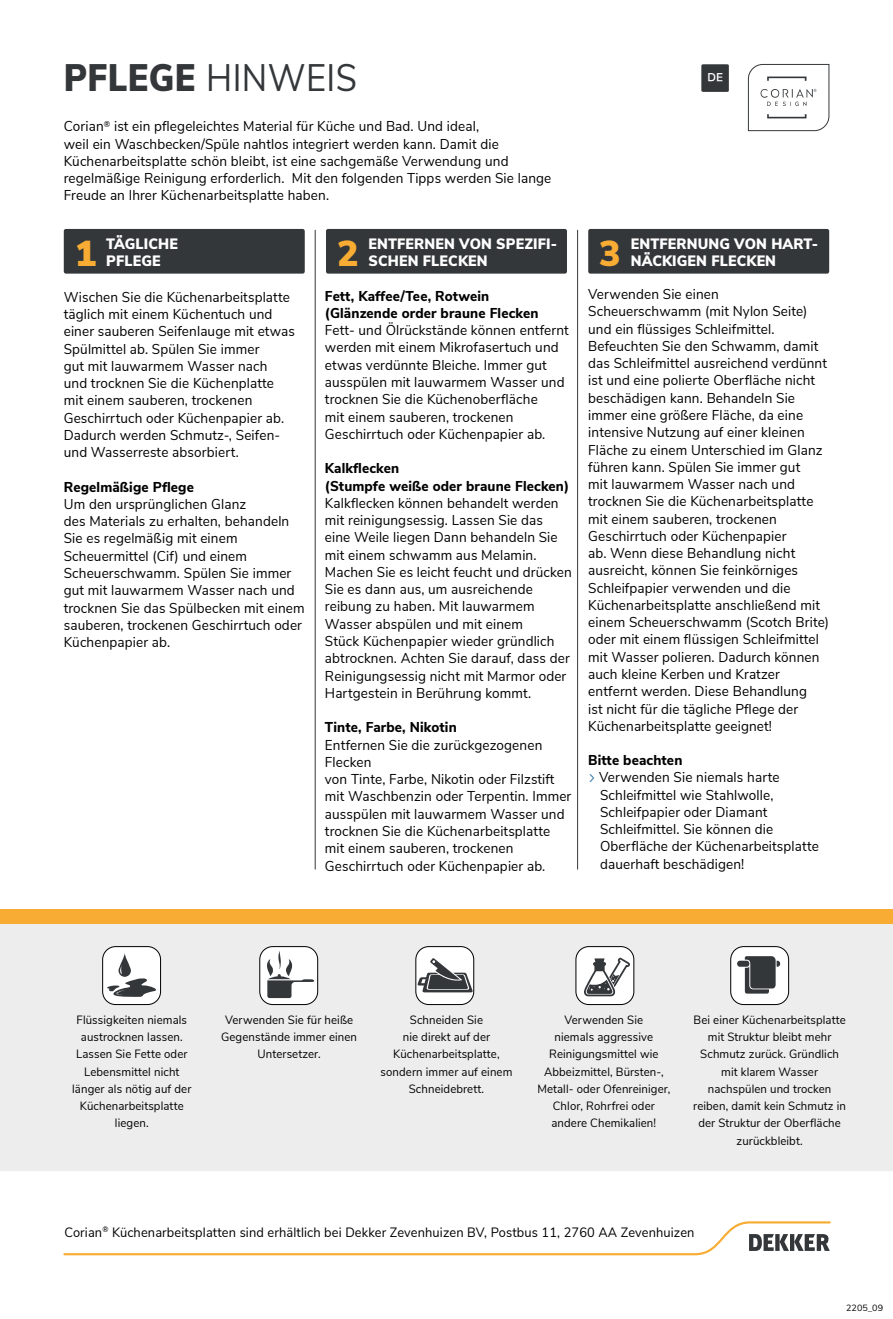
<style>
.page{position:relative;width:893px;height:1319px;background:#fff}
.page>*{position:absolute;margin:0;border:0;box-sizing:border-box;transform-origin:0 0}
.t1{font:38.25px "Nunito Sans";letter-spacing:.01em;color:#34373a;scale:.9 1}
.t2{font:900 36px "Nunito Sans";color:#f8ac33}
.t3{font:900 15px/16.5px "Nunito Sans";letter-spacing:.01em;color:#fff;scale:.95 1}
.t4{font:14.25px/17.2px "Nunito Sans";letter-spacing:.01em;color:#000;scale:.95 1}
.t5{font:800 14.25px/17.2px "Nunito Sans";letter-spacing:.01em;color:#000;scale:.95 1}
.t6{font:13.5px "Nunito Sans";letter-spacing:.01em;color:#000;scale:.95 1}
.t7{font:12px/17.2px "Nunito Sans";letter-spacing:.01em;color:#000;text-align:center;scale:.95 1}
.t8{font:9px "Nunito Sans";color:#000}
.s1{font-weight:900}
</style>
<div class="page">
<div style="left:64px;top:229px;width:241px;height:44px;background:#34373a;border-radius:2px"></div>
<div style="left:326px;top:229px;width:241px;height:44px;background:#34373a;border-radius:2px"></div>
<div style="left:588px;top:229px;width:241px;height:44px;background:#34373a;border-radius:2px"></div>
<svg style="left:63px;top:1221px;width:768px;height:35px"></svg>
<div style="left:0;top:909px;width:893px;height:14px;background:#f8ac33"></div>
<hr style="left:577px;top:230px;width:1px;height:639px;background:#34373a">
<hr style="left:315px;top:230px;width:1px;height:639px;background:#34373a">
<div style="left:0;top:923px;width:893px;height:247px;background:#ededed"></div>
<div style="left:103px;top:946px;width:58px;height:58px;background:#fff;border-radius:13px"></div>
<div style="left:102px;top:946px;width:59px;height:58px;border:1px solid #000;border-radius:13px"></div>
<svg style="left:102px;top:952px;width:59px;height:45px"></svg>
<div style="left:416px;top:946px;width:58px;height:58px;background:#fff;border-radius:13px"></div>
<div style="left:416px;top:946px;width:58px;height:58px;border:1px solid #000;border-radius:13px"></div>
<svg style="left:417px;top:957px;width:56px;height:35px"></svg>
<div style="left:260px;top:946px;width:58px;height:58px;background:#fff;border-radius:13px"></div>
<div style="left:260px;top:946px;width:58px;height:58px;border:1px solid #000;border-radius:13px"></div>
<svg style="left:267px;top:950px;width:47px;height:47px"></svg>
<div style="left:731px;top:946px;width:58px;height:58px;background:#fff;border-radius:13px"></div>
<div style="left:730px;top:946px;width:59px;height:58px;border:1px solid #000;border-radius:13px"></div>
<div style="left:737px;top:960px;width:12px;height:6px;background:#34373a;border-radius:3px"></div>
<svg style="left:744px;top:956px;width:36px;height:37px"></svg>
<div style="left:576px;top:946px;width:58px;height:58px;background:#fff;border-radius:13px"></div>
<div style="left:576px;top:946px;width:58px;height:58px;border:1px solid #000;border-radius:13px"></div>
<svg style="left:584px;top:957px;width:46px;height:39px"></svg>
<h1 class="t1" style="left:64px;top:50px;width:327px"><span class="s1">PFLEGE</span> HINWEIS</h1>
<p class="t4" style="left:64px;top:117px;width:515px">Corian<sup>®</sup> ist ein pflegeleichtes Material für Küche und Bad. Und ideal,<br>weil ein Waschbecken/Spüle nahtlos integriert werden kann. Damit die Küchenarbeitsplatte schön bleibt, ist eine sachgemäße Verwendung und regelmäßige Reinigung erforderlich. Mit den folgenden Tipps werden Sie lange Freude an Ihrer Küchenarbeitsplatte haben.</p>
<p class="t3" style="left:106px;top:235px;width:77px">TÄGLICHE<br>PFLEGE</p>
<p class="t3" style="left:368px;top:235px;width:200px">ENTFERNEN VON SPEZIFI-<br>SCHEN FLECKEN</p>
<p class="t3" style="left:631px;top:235px;width:199px">ENTFERNUNG VON HART-<br>NÄCKIGEN FLECKEN</p>
<h2 class="t2" style="left:75px;top:226px;width:23px">1</h2>
<h2 class="t2" style="left:337px;top:226px;width:23px">2</h2>
<h2 class="t2" style="left:599px;top:226px;width:23px">3</h2>
<p class="t4" style="left:64px;top:287px;width:245px">Wischen Sie die Küchenarbeitsplatte täglich mit einem Küchentuch und einer sauberen Seifenlauge mit etwas Spülmittel ab. Spülen Sie immer<br>gut mit lauwarmem Wasser nach<br>und trocknen Sie die Küchenplatte mit einem sauberen, trockenen Geschirrtuch oder Küchenpapier ab.<br>Dadurch werden Schmutz-, Seifen&shy;und Wasserreste absorbiert.</p>
<p class="t5" style="left:64px;top:477px;width:138px">Regelmäßige Pflege</p>
<p class="t4" style="left:64px;top:494px;width:255px">Um den ursprünglichen Glanz<br>des Materials zu erhalten, behandeln<br>Sie es regelmäßig mit einem<br>Scheuermittel (Cif) und einem<br>Scheuerschwamm. Spülen Sie immer gut mit lauwarmem Wasser nach und trocknen Sie das Spülbecken mit einem sauberen, trockenen Geschirrtuch oder<br>Küchenpapier ab.</p>
<p class="t5" style="left:325px;top:286px;width:226px">Fett, Kaffee/Tee, Rotwein (Glänzende order braune Flecken</p>
<p class="t4" style="left:325px;top:321px;width:258px">Fett- und Ölrückstände können entfernt werden mit einem Mikrofasertuch und etwas verdünnte Bleiche. Immer gut ausspülen mit lauwarmem Wasser und trocknen Sie die Küchenoberfläche<br>mit einem sauberen, trockenen Geschirrtuch oder Küchenpapier ab.</p>
<p class="t5" style="left:325px;top:459px;width:259px">Kalkflecken<br>(Stumpfe weiße oder braune Flecken)</p>
<p class="t4" style="left:325px;top:493px;width:261px">Kalkflecken können behandelt werden mit reinigungsessig. Lassen Sie das eine Weile liegen Dann behandeln Sie mit einem schwamm aus Melamin.<br>Machen Sie es leicht feucht und drücken Sie es dann aus, um ausreichende reibung zu haben. Mit lauwarmem Wasser abspülen und mit einem<br>Stück Küchenpapier wieder gründlich abtrocknen. Achten Sie darauf, dass der Reinigungsessig nicht mit Marmor oder Hartgestein in Berührung kommt.</p>
<p class="t5" style="left:325px;top:717px;width:140px">Tinte, Farbe, Nikotin</p>
<p class="t4" style="left:325px;top:735px;width:261px">Entfernen Sie die zurückgezogenen Flecken<br>von Tinte, Farbe, Nikotin oder Filzstift mit Waschbenzin oder Terpentin. Immer ausspülen mit lauwarmem Wasser und trocknen Sie die Küchenarbeitsplatte mit einem sauberen, trockenen Geschirrtuch oder Küchenpapier ab.</p>
<p class="t4" style="left:588px;top:284px;width:255px">Verwenden Sie einen Scheuerschwamm (mit Nylon Seite) und ein flüssiges Schleifmittel.<br>Befeuchten Sie den Schwamm, damit das Schleifmittel ausreichend verdünnt ist und eine polierte Oberfläche nicht beschädigen kann. Behandeln Sie immer eine größere Fläche, da eine intensive Nutzung auf einer kleinen Fläche zu einem Unterschied im Glanz führen kann. Spülen Sie immer gut<br>mit lauwarmem Wasser nach und trocknen Sie die Küchenarbeitsplatte mit einem sauberen, trockenen Geschirrtuch oder Küchenpapier<br>ab. Wenn diese Behandlung nicht ausreicht, können Sie feinkörniges Schleifpapier verwenden und die Küchenarbeitsplatte anschließend mit einem Scheuerschwamm (Scotch Brite) oder mit einem flüssigen Schleifmittel mit Wasser polieren. Dadurch können auch kleine Kerben und Kratzer entfernt werden. Diese Behandlung<br>ist nicht für die tägliche Pflege der Küchenarbeitsplatte geeignet!</p>
<p class="t5" style="left:588px;top:750px;width:101px">Bitte beachten</p>
<p class="t4" style="left:599px;top:767px;width:233px">Verwenden Sie niemals harte<br>Schleifmittel wie Stahlwolle,<br>Schleifpapier oder Diamant<br>Schleifmittel. Sie können die<br>Oberfläche der Küchenarbeitsplatte dauerhaft beschädigen!</p>
<p class="t7" style="left:72px;top:1010px;width:127px">Flüssigkeiten niemals austrocknen lassen.<br>Lassen Sie Fette oder<br>Lebensmittel nicht länger als nötig auf der<br>Küchenarbeitsplatte liegen.</p>
<p class="t7" style="left:221px;top:1010px;width:145px">Verwenden Sie für heiße<br>Gegenstände immer einen<br>Untersetzer.</p>
<p class="t7" style="left:381px;top:1010px;width:140px">Schneiden Sie<br>nie direkt auf der<br>Küchenarbeitsplatte, sondern immer auf einem<br>Schneidebrett.</p>
<p class="t7" style="left:537px;top:1010px;width:141px">Verwenden Sie<br>niemals aggressive<br>Reinigungsmittel wie<br>Abbeizmittel, Bürsten-,<br>Metall- oder Ofenreiniger,<br>Chlor, Rohrfrei oder andere Chemikalien!</p>
<p class="t7" style="left:693px;top:1010px;width:162px">Bei einer Küchenarbeitsplatte mit Struktur bleibt mehr<br>Schmutz zurück. Gründlich mit klarem Wasser nachspülen und trocken reiben, damit kein Schmutz in der Struktur der Oberfläche zurückbleibt.</p>
<p class="t6" style="left:64px;top:1221px;width:665px">Corian<sup>®</sup> Küchenarbeitsplatten sind erhältlich bei Dekker Zevenhuizen BV, Postbus 11, 2760 AA Zevenhuizen</p>
<p class="t8" style="left:846px;top:1300px;width:38px">2205_09</p>
</div>
